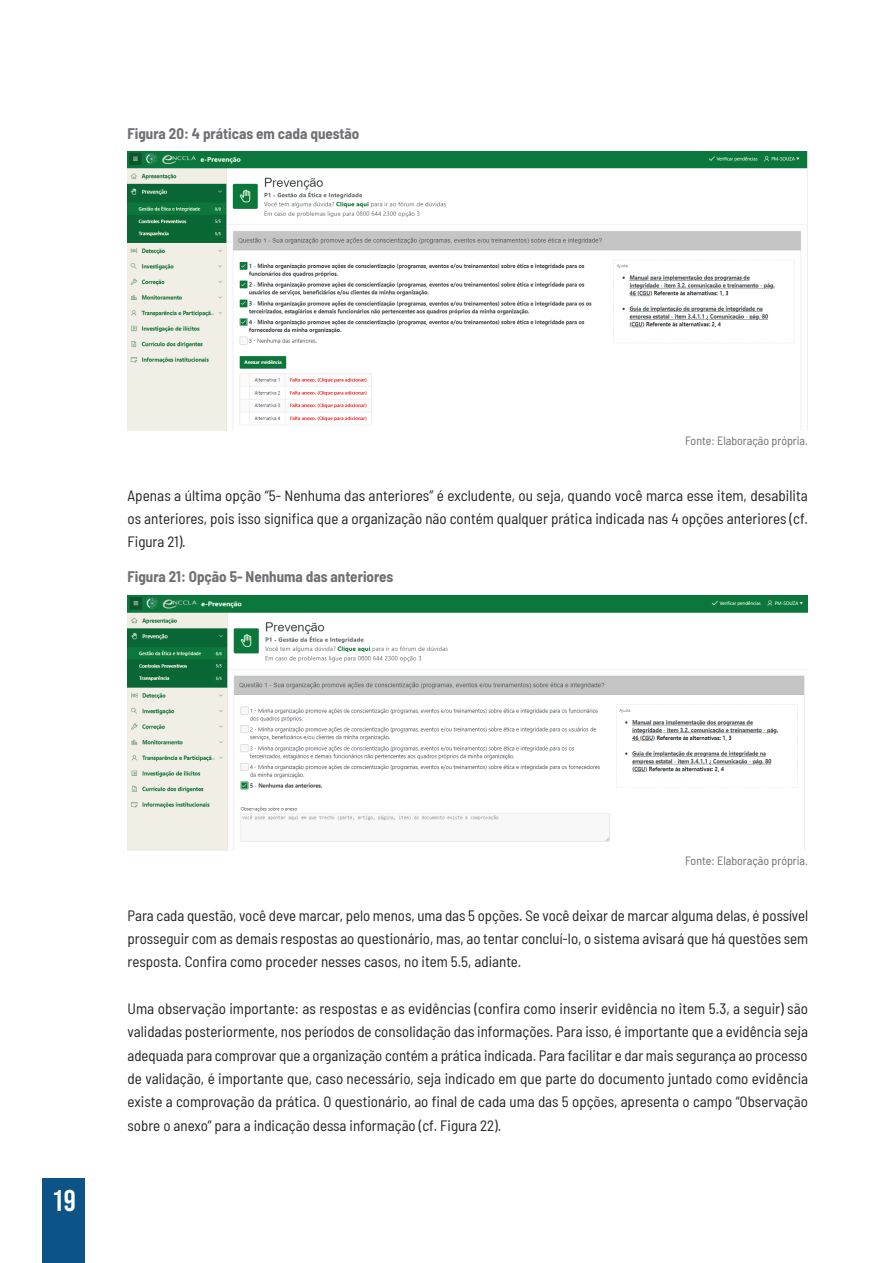
<style>
.page{position:relative;width:893px;height:1263px;background:#fff}
.page>*{position:absolute;margin:0;border:0;box-sizing:border-box;transform-origin:0 0}
.t1{font:30px "Bebas Neue";color:#fff}
.t2{font:semi-condensed 15px/23.4px "Barlow";color:#231f20;text-align:justify}
.t3{font:700 semi-condensed 15px "Barlow";color:#6f7073}
.t4{font:semi-condensed 12px "Barlow";color:#6c6d70}
</style>
<div class="page">
<div style="left:43px;top:1178px;width:42px;height:85px;background:#0c5387"></div>
<img style="left:128px;top:152px;width:680px;height:279px">
<img style="left:128px;top:595px;width:680px;height:256px">
<p class="t3" style="left:128px;top:123px;width:233px">Figura 20: 4 práticas em cada questão</p>
<p class="t4" style="left:685px;top:432px;width:124px">Fonte: Elaboração própria.</p>
<p class="t2" style="left:128px;top:483px;width:682px">Apenas a última opção “5- Nenhuma das anteriores” é excludente, ou seja, quando você marca esse item, desabilita os anteriores, pois isso significa que a organização não contém qualquer prática indicada nas 4 opções anteriores (cf.<br>Figura 21).</p>
<p class="t3" style="left:128px;top:566px;width:267px">Figura 21: Opção 5- Nenhuma das anteriores</p>
<h1 class="t1" style="left:52px;top:1184px;width:25px">19</h1>
<p class="t4" style="left:685px;top:852px;width:124px">Fonte: Elaboração própria.</p>
<p class="t2" style="left:128px;top:902px;width:682px">Para cada questão, você deve marcar, pelo menos, uma das 5 opções. Se você deixar de marcar alguma delas, é possível prosseguir com as demais respostas ao questionário, mas, ao tentar concluí-lo, o sistema avisará que há questões sem resposta. Confira como proceder nesses casos, no item 5.5, adiante.</p>
<p class="t2" style="left:128px;top:996px;width:682px">Uma observação importante: as respostas e as evidências (confira como inserir evidência no item 5.3, a seguir) são validadas posteriormente, nos períodos de consolidação das informações. Para isso, é importante que a evidência seja adequada para comprovar que a organização contém a prática indicada. Para facilitar e dar mais segurança ao processo de validação, é importante que, caso necessário, seja indicado em que parte do documento juntado como evidência existe a comprovação da prática. O questionário, ao final de cada uma das 5 opções, apresenta o campo “Observação sobre o anexo” para a indicação dessa informação (cf. Figura 22).</p>
</div>
